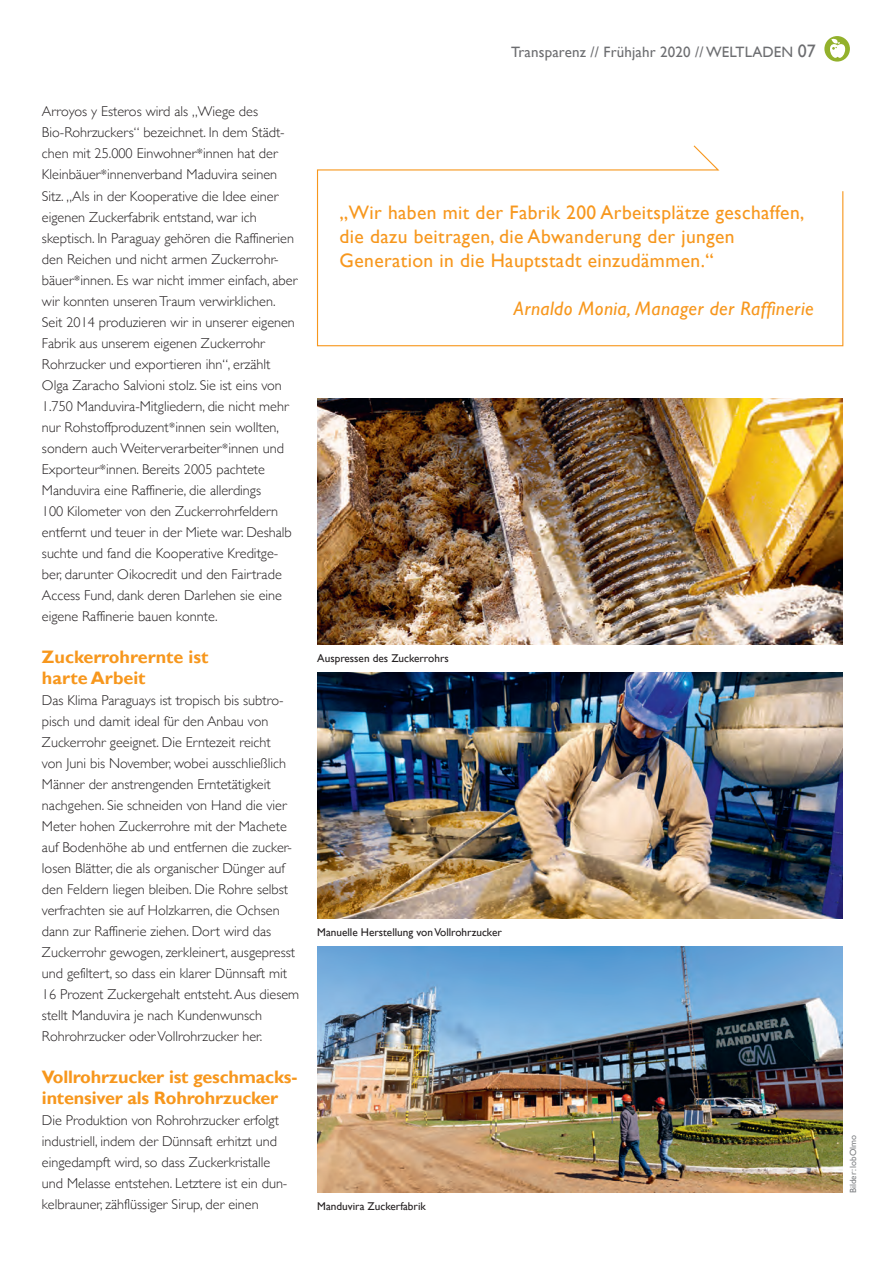
<style>
.page{position:relative;width:893px;height:1262px;background:#fff}
.page>*{position:absolute;margin:0;border:0;box-sizing:border-box;transform-origin:0 0}
.t1{font:19.5px/24px "Gill Sans";letter-spacing:.02em;color:#f7971d}
.t2{font:italic 19.5px "Gill Sans";letter-spacing:.02em;color:#f7971d}
.t3{font:700 18px/21px "Gill Sans";letter-spacing:-.01em;color:#f7971d}
.t4{font:15px "Gill Sans";letter-spacing:.01em;color:#6c6d70}
.t5{font:300 14.25px/21px "Gill Sans";color:#231f20}
.t6{font:11.25px "Gill Sans";color:#231f20}
.t7{font:9px "Gill Sans";color:#808285}
.s1{font-size:18px}
</style>
<div class="page">
<svg style="left:824px;top:36px;width:26px;height:26px"></svg>
<svg style="left:830px;top:38px;width:15px;height:20px"></svg>
<img style="left:317px;top:673px;width:526px;height:245px">
<img style="left:317px;top:946px;width:526px;height:246px">
<svg style="left:317px;top:145px;width:527px;height:202px"></svg>
<img style="left:317px;top:399px;width:526px;height:245px">
<p class="t5" style="left:42px;top:101px;width:257px">Arroyos y Esteros wird als „Wiege des Bio-Rohrzuckers“ bezeichnet. In dem Städt&shy;chen mit 25.000 Einwohner*innen hat der Kleinbäuer*innenverband Maduvira seinen Sitz. „Als in der Kooperative die Idee einer eigenen Zuckerfabrik entstand, war ich skeptisch. In Paraguay gehören die Raffinerien den Reichen und nicht armen Zuckerrohr&shy;bäuer*innen. Es war nicht immer einfach, aber wir konnten unseren Traum verwirklichen.<br>Seit 2014 produzieren wir in unserer eigenen Fabrik aus unserem eigenen Zuckerrohr Rohrzucker und exportieren ihn“, erzählt Olga Zaracho Salvioni stolz. Sie ist eins von 1.750 Manduvira-Mitgliedern, die nicht mehr nur Rohstoffproduzent*innen sein wollten, sondern auch Weiterverarbeiter*innen und Exporteur*innen. Bereits 2005 pachtete Manduvira eine Raffinerie, die allerdings<br>100 Kilometer von den Zuckerrohrfeldern entfernt und teuer in der Miete war. Deshalb suchte und fand die Kooperative Kreditge&shy;ber, darunter Oikocredit und den Fairtrade Access Fund, dank deren Darlehen sie eine eigene Raffinerie bauen konnte.</p>
<p class="t3" style="left:42px;top:646px;width:168px">Zuckerrohrernte ist harte Arbeit</p>
<p class="t5" style="left:42px;top:689px;width:259px">Das Klima Paraguays ist tropisch bis subtro&shy;pisch und damit ideal für den Anbau von Zuckerrohr geeignet. Die Erntezeit reicht<br>von Juni bis November, wobei ausschließlich Männer der anstrengenden Erntetätigkeit nachgehen. Sie schneiden von Hand die vier Meter hohen Zuckerrohre mit der Machete auf Bodenhöhe ab und entfernen die zucker&shy;losen Blätter, die als organischer Dünger auf den Feldern liegen bleiben. Die Rohre selbst verfrachten sie auf Holzkarren, die Ochsen dann zur Raffinerie ziehen. Dort wird das Zuckerrohr gewogen, zerkleinert, ausgepresst und gefiltert, so dass ein klarer Dünnsaft mit 16 Prozent Zuckergehalt entsteht. Aus diesem stellt Manduvira je nach Kundenwunsch Rohrohrzucker oder Vollrohrzucker her.</p>
<p class="t3" style="left:42px;top:1066px;width:257px">Vollrohrzucker ist geschmacks&shy;intensiver als Rohrohrzucker</p>
<p class="t5" style="left:42px;top:1109px;width:247px">Die Produktion von Rohrohrzucker erfolgt industriell, indem der Dünnsaft erhitzt und eingedampft wird, so dass Zuckerkristalle und Melasse entstehen. Letztere ist ein dun&shy;kelbrauner, zähflüssiger Sirup, der einen</p>
<p class="t4" style="left:511px;top:43px;width:306px">Transparenz // Frühjahr 2020 // WELTLADEN <span class="s1">07</span></p>
<h1 class="t1" style="left:340px;top:200px;width:466px">„Wir haben mit der Fabrik 200 Arbeitsplätze geschaffen, die dazu beitragen, die Abwanderung der jungen<br>Generation in die Hauptstadt einzudämmen.“</h1>
<h1 class="t2" style="left:514px;top:297px;width:301px">Arnaldo Monia, Manager der Raffinerie</h1>
<p class="t6" style="left:317px;top:651px;width:133px">Auspressen des Zuckerrohrs</p>
<p class="t6" style="left:317px;top:925px;width:186px">Manuelle Herstellung von Vollrohrzucker</p>
<p class="t6" style="left:317px;top:1199px;width:110px">Manduvira Zuckerfabrik</p>
<p class="t7" style="left:848px;top:1193px;width:60px;rotate:-90deg">Bilder: lobOlmo</p>
</div>
